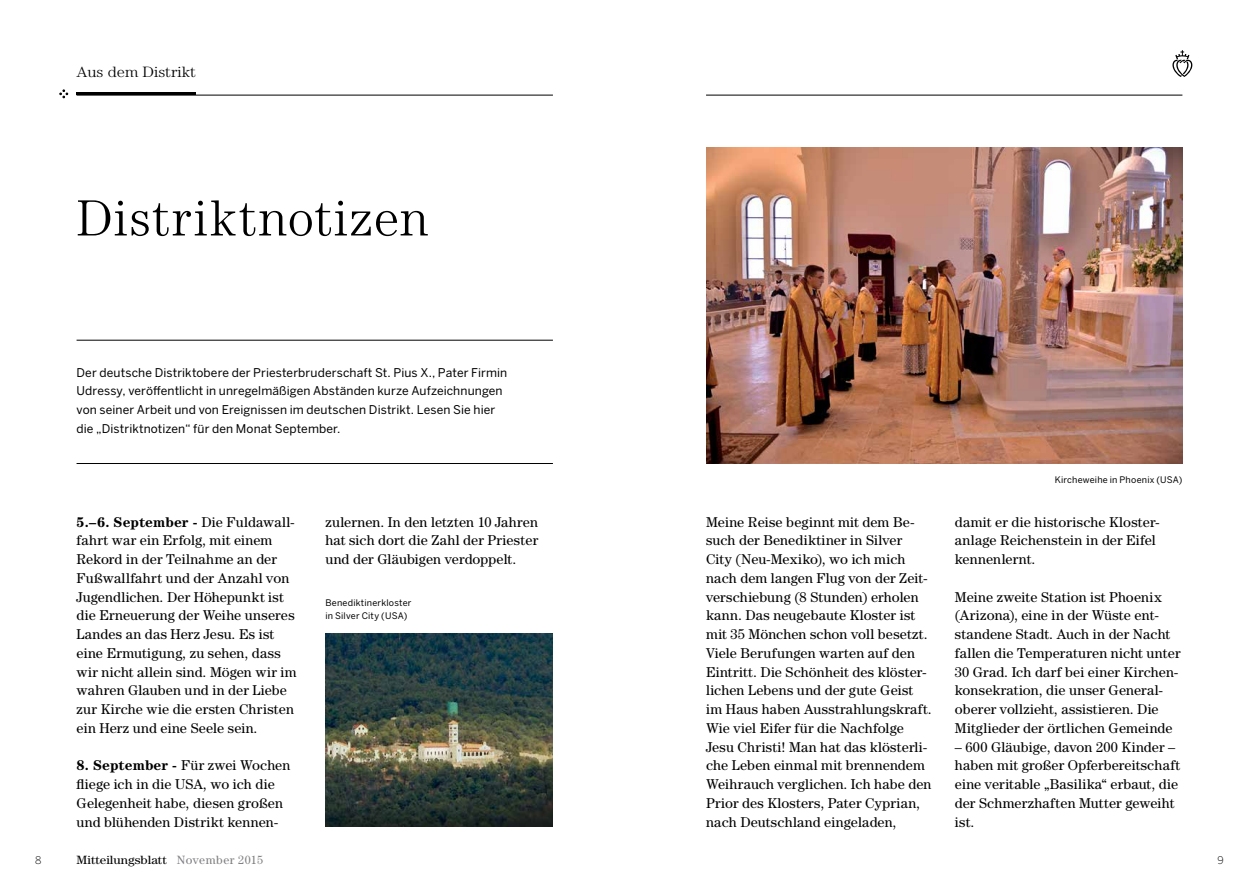
<style>
.page{position:relative;width:1259px;height:893px;background:#fff}
.page>*{position:absolute;margin:0;border:0;box-sizing:border-box;transform-origin:0 0}
.t1{font:300 51px "Century Std";letter-spacing:.035em;color:#000}
.t2{font:300 15px "Century Std";color:#000;scale:1.09 1}
.t3{font:14.25px/18.8px "Century Std";letter-spacing:.01em;color:#000}
.t4{font:12px/18.8px "Benton Sans";letter-spacing:.01em;color:#000}
.t5{font:12px "Century Std";color:#000;scale:1.09 1}
.t6{font:300 10.5px "Benton Sans";color:#000}
.t7{font:9px/13.5px "Benton Sans";letter-spacing:.02em;color:#000}
.s1{font-weight:700}
.s2{color:#807f83}
</style>
<div class="page">
<hr style="left:77px;top:93px;width:119px;height:2px;background:#000">
<hr style="left:77px;top:340px;width:476px;height:1px;background:#000">
<hr style="left:77px;top:463px;width:476px;height:1px;background:#000">
<img style="left:325px;top:634px;width:228px;height:193px">
<img style="left:706px;top:147px;width:476px;height:316px">
<svg style="left:60px;top:90px;width:8px;height:8px"></svg>
<hr style="left:77px;top:95px;width:476px;height:1px;background:#000">
<hr style="left:706px;top:95px;width:476px;height:1px;background:#000">
<svg style="left:1172px;top:50px;width:20px;height:27px"></svg>
<p class="t2" style="left:77px;top:63px;width:111px">Aus dem Distrikt</p>
<h1 class="t1" style="left:77px;top:189px;width:353px">Distriktnotizen</h1>
<p class="t4" style="left:77px;top:363px;width:432px">Der deutsche Distriktobere der Priesterbruderschaft St. Pius X., Pater Firmin Udressy, veröffentlicht in unregelmäßigen Abständen kurze Aufzeichnungen von seiner Arbeit und von Ereignissen im deutschen Distrikt. Lesen Sie hier die „Distriktnotizen“ für den Monat September.</p>
<p class="t7" style="left:1054px;top:473px;width:129px">Kircheweihe in Phoenix (USA)</p>
<p class="t3" style="left:77px;top:512px;width:222px"><span class="s1">5.–6. September -</span> Die Fuldawall&shy;fahrt war ein Erfolg, mit einem<br>Rekord in der Teilnahme an der<br>Fußwallfahrt und der Anzahl von<br>Jugendlichen. Der Höhepunkt ist die Erneuerung der Weihe unseres<br>Landes an das Herz Jesu. Es ist eine Ermutigung, zu sehen, dass wir nicht allein sind. Mögen wir im wahren Glauben und in der Liebe zur Kirche wie die ersten Christen ein Herz und eine Seele sein.</p>
<p class="t3" style="left:77px;top:756px;width:215px"><span class="s1">8. September -</span> Für zwei Wochen fliege ich in die USA, wo ich die<br>Gelegenheit habe, diesen großen und blühenden Distrikt kennen-</p>
<p class="t3" style="left:325px;top:512px;width:214px;text-align:justify">zulernen. In den letzten 10 Jahren hat sich dort die Zahl der Priester und der Gläubigen verdoppelt.</p>
<p class="t3" style="left:706px;top:512px;width:227px">Meine Reise beginnt mit dem Be&shy;such der Benediktiner in Silver<br>City (Neu-Mexiko), wo ich mich nach dem langen Flug von der Zeit&shy;verschiebung (8 Stunden) erholen kann. Das neugebaute Kloster ist mit 35 Mönchen schon voll besetzt.<br>Viele Berufungen warten auf den Eintritt. Die Schönheit des klöster&shy;lichen Lebens und der gute Geist im Haus haben Ausstrahlungskraft.<br>Wie viel Eifer für die Nachfolge Jesu Christi! Man hat das klösterli&shy;che Leben einmal mit brennendem Weihrauch verglichen. Ich habe den Prior des Klosters, Pater Cyprian, nach Deutschland eingeladen,</p>
<p class="t3" style="left:955px;top:512px;width:206px">damit er die historische Kloster&shy;anlage Reichenstein in der Eifel kennenlernt.</p>
<p class="t3" style="left:955px;top:587px;width:227px">Meine zweite Station ist Phoenix (Arizona), eine in der Wüste ent&shy;standene Stadt. Auch in der Nacht fallen die Temperaturen nicht unter 30 Grad. Ich darf bei einer Kirchen&shy;konsekration, die unser General&shy;oberer vollzieht, assistieren. Die Mitglieder der örtlichen Gemeinde</p>
<p class="t3" style="left:955px;top:737px;width:227px">– 600 Gläubige, davon 200 Kinder – haben mit großer Opferbereitschaft eine veritable „Basilika“ erbaut, die der Schmerzhaften Mutter geweiht ist.</p>
<p class="t7" style="left:325px;top:595px;width:88px">Benediktinerkloster in Silver City (USA)</p>
<p class="t6" style="left:35px;top:854px;width:8px">8</p>
<p class="t5" style="left:77px;top:853px;width:173px">Mitteilungsblatt <span class="s2">November 2015</span></p>
<p class="t6" style="left:1217px;top:854px;width:8px">9</p>
</div>
